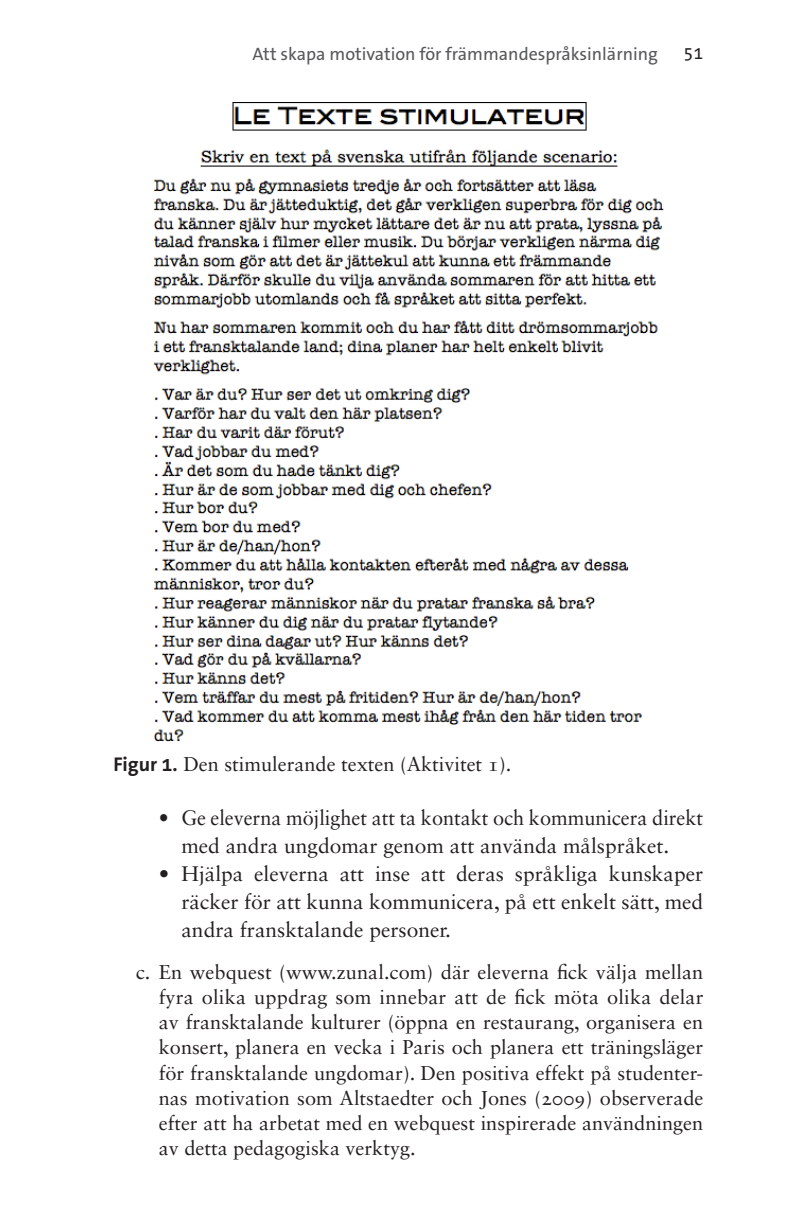
<style>
.page{position:relative;width:794px;height:1225px;background:#fff}
.page>*{position:absolute;margin:0;border:0;box-sizing:border-box;transform-origin:0 0}
.t1{font:21px/28px "Sabon LT Std";color:#231f20;text-align:justify}
.t2{font:21px/28px "Sabon LT Std";color:#231f20;text-align:center;scale:.95 1}
.Table_caption{font:20px/25px "Sabon LT Std";color:#231f20;text-align:justify}
.t3{font:18px "The Sans B W5 Plain";color:#57585a}
.t4{font:18px "The Sans B W5 Plain";color:#231f20}
.s1{font-family:"The Sans B W7";font-weight:700}
</style>
<div class="page">
<img style="left:153px;top:102px;width:510px;height:639px">
<p class="t3" style="left:252px;top:42px;width:407px">Att skapa motivation för främmandespråksinlärning</p>
<p class="t4" style="left:683px;top:42px;width:21px">51</p>
<p class="Table_caption" style="left:113px;top:751px;width:399px"><span class="s1">Figur 1.</span> Den stimulerande texten (Aktivitet 1).</p>
<p class="t2" style="left:159px;top:804px;width:574px">• Ge eleverna möjlighet att ta kontakt och kommunicera direkt med andra ungdomar genom att använda målspråket.</p>
<p class="t1" style="left:181px;top:860px;width:523px;text-indent:-23px">• Hjälpa eleverna att inse att deras språkliga kunskaper räcker för att kunna kommunicera, på ett enkelt sätt, med andra fransktalande personer.</p>
<p class="Table_caption" style="left:159px;top:959px;width:546px;text-indent:-23px">c. En webquest (www.zunal.com) där eleverna fick välja mellan fyra olika uppdrag som innebar att de fick möta olika delar av fransktalande kulturer (öppna en restaurang, organisera en konsert, planera en vecka i Paris och planera ett träningsläger för fransktalande ungdomar). Den positiva effekt på studenter&shy;nas motivation som Altstaedter och Jones (2009) observerade efter att ha arbetat med en webquest inspirerade användningen av detta pedagogiska verktyg.</p>
</div>
